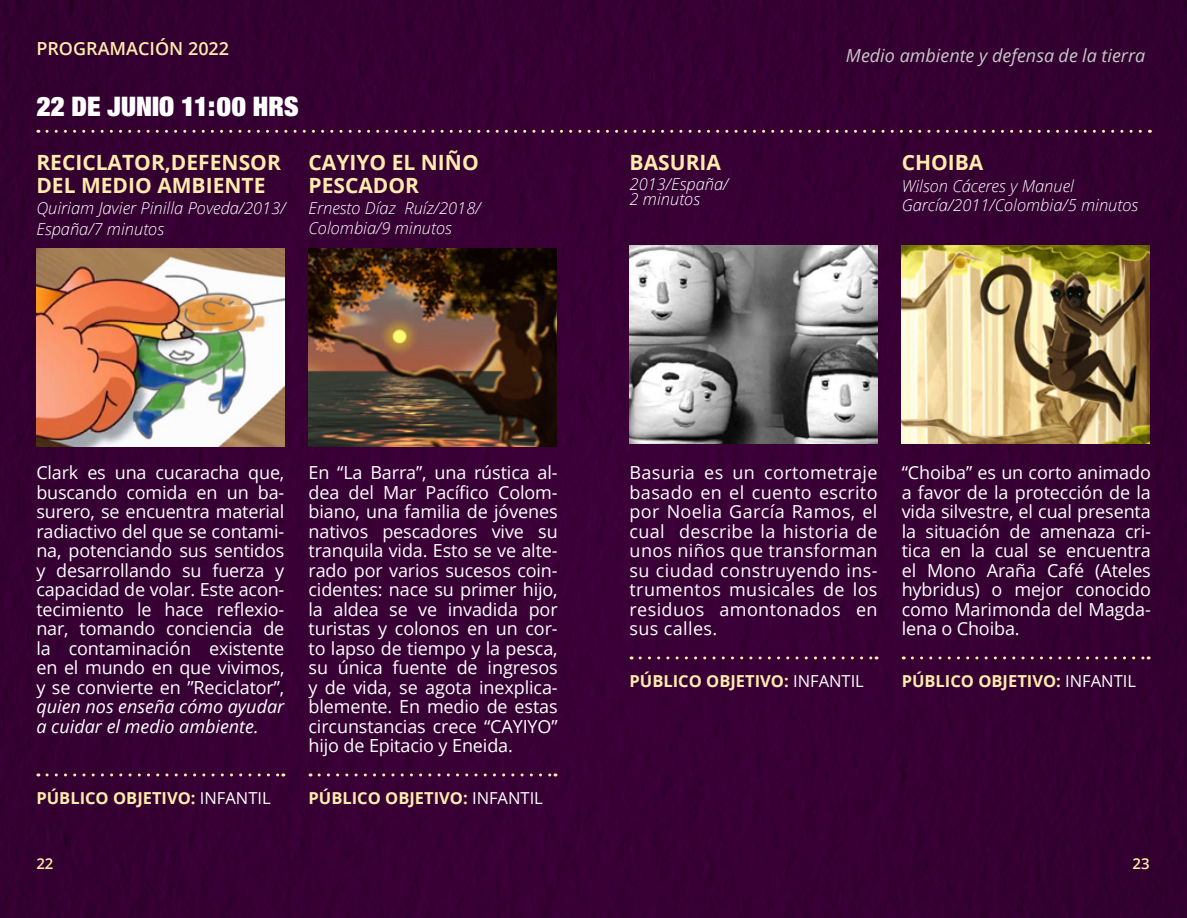
<style>
.page{position:relative;width:1187px;height:918px;background:#fff}
.page>*{position:absolute;margin:0;border:0;box-sizing:border-box;transform-origin:0 0}
.t1{font:900 condensed 27px "Helvetica Neue LT Std";color:#fff}
.t2{font:700 21px/22.5px "Open Sans";color:#ffecac}
.t3{font:18px/19.5px "Open Sans";letter-spacing:-.005em;color:#fff;text-align:justify}
.t4{font:italic 18px/19.5px "Open Sans";color:#fff}
.t5{font:italic 18px "Open Sans";color:#c8c8c8}
.t6{font:600 18px "Open Sans";color:#ffecac}
.t7{font:italic 300 16.5px/19.5px "Open Sans";color:#fff}
.t8{font:700 16.5px "Open Sans";color:#ffecac}
.t9{font:600 15px "Open Sans";color:#ffecac}
.s1{font-weight:400;color:#fff}
</style>
<div class="page">
<div style="left:0;top:0;width:1186px;height:918px;background:#360033"></div>
<img style="left:36px;top:249px;width:248px;height:198px">
<img style="left:308px;top:249px;width:248px;height:198px">
<svg style="left:47px;top:773px;width:237px;height:3px"></svg>
<svg style="left:319px;top:773px;width:237px;height:3px"></svg>
<svg style="left:47px;top:130px;width:1103px;height:3px"></svg>
<img style="left:629px;top:245px;width:248px;height:198px">
<img style="left:901px;top:245px;width:248px;height:198px">
<svg style="left:640px;top:656px;width:237px;height:3px"></svg>
<svg style="left:912px;top:656px;width:237px;height:3px"></svg>
<p class="t6" style="left:36px;top:36px;width:194px">PROGRAMACIÓN 2022</p>
<h1 class="t1" style="left:36px;top:89px;width:263px">22 DE JUNIO 11:00 HRS</h1>
<p class="t2" style="left:36px;top:151px;width:246px">RECICLATOR,DEFENSOR<br>DEL MEDIO AMBIENTE</p>
<p class="t7" style="left:36px;top:197px;width:251px;line-height:21px">Quiriam Javier Pinilla Poveda/2013/<br>España/7 minutos</p>
<p class="t2" style="left:308px;top:151px;width:172px">CAYIYO EL NIÑO<br>PESCADOR</p>
<p class="t7" style="left:308px;top:198px;width:173px">Ernesto Díaz Ruíz/2018/<br>Colombia/9 minutos</p>
<p class="t2" style="left:629px;top:151px;width:93px">BASURIA</p>
<p class="t7" style="left:629px;top:176px;width:100px;line-height:15px">2013/España/<br>2 minutos</p>
<p class="t5" style="left:845px;top:43px;width:301px">Medio ambiente y defensa de la tierra</p>
<p class="t2" style="left:901px;top:151px;width:83px">CHOIBA</p>
<p class="t7" style="left:901px;top:176px;width:238px">Wilson Cáceres y Manuel<br>García/2011/Colombia/5 minutos</p>
<p class="t3" style="left:36px;top:463px;width:249px">Clark es una cucaracha que, buscando comida en un ba&shy;surero, se encuentra material radiactivo del que se contami&shy;na, potenciando sus sentidos y desarrollando su fuerza y capacidad de volar. Este acon&shy;tecimiento le hace reflexio&shy;nar, tomando conciencia de la contaminación existente en el mundo en que vivimos, y se convierte en ”Reciclator”,</p>
<p class="t4" style="left:36px;top:697px;width:249px">quien nos enseña cómo ayudar a cuidar el medio ambiente.</p>
<p class="t3" style="left:308px;top:463px;width:251px">En “La Barra”, una rústica al&shy;dea del Mar Pacífico Colom&shy;biano, una familia de jóvenes nativos pescadores vive su tranquila vida. Esto se ve alte&shy;rado por varios sucesos coin&shy;cidentes: nace su primer hijo, la aldea se ve invadida por turistas y colonos en un cor&shy;to lapso de tiempo y la pesca, su única fuente de ingresos y de vida, se agota inexplica&shy;blemente. En medio de estas circunstancias crece “CAYIYO” hijo de Epitacio y Eneida.</p>
<p class="t8" style="left:36px;top:787px;width:236px">PÚBLICO OBJETIVO: <span class="s1">INFANTIL</span></p>
<p class="t8" style="left:308px;top:787px;width:236px">PÚBLICO OBJETIVO: <span class="s1">INFANTIL</span></p>
<p class="t3" style="left:629px;top:463px;width:249px">Basuria es un cortometraje basado en el cuento escrito por Noelia García Ramos, el cual describe la historia de unos niños que transforman su ciudad construyendo ins&shy;trumentos musicales de los residuos amontonados en sus calles.</p>
<p class="t3" style="left:901px;top:463px;width:251px">“Choiba” es un corto animado a favor de la protección de la vida silvestre, el cual presenta la situación de amenaza cri&shy;tica en la cual se encuentra el Mono Araña Café (Ateles hybridus) o mejor conocido como Marimonda del Magda&shy;lena o Choiba.</p>
<p class="t8" style="left:629px;top:670px;width:236px">PÚBLICO OBJETIVO: <span class="s1">INFANTIL</span></p>
<p class="t8" style="left:901px;top:670px;width:236px">PÚBLICO OBJETIVO: <span class="s1">INFANTIL</span></p>
<p class="t9" style="left:36px;top:854px;width:19px">22</p>
<p class="t9" style="left:1132px;top:854px;width:19px">23</p>
</div>
